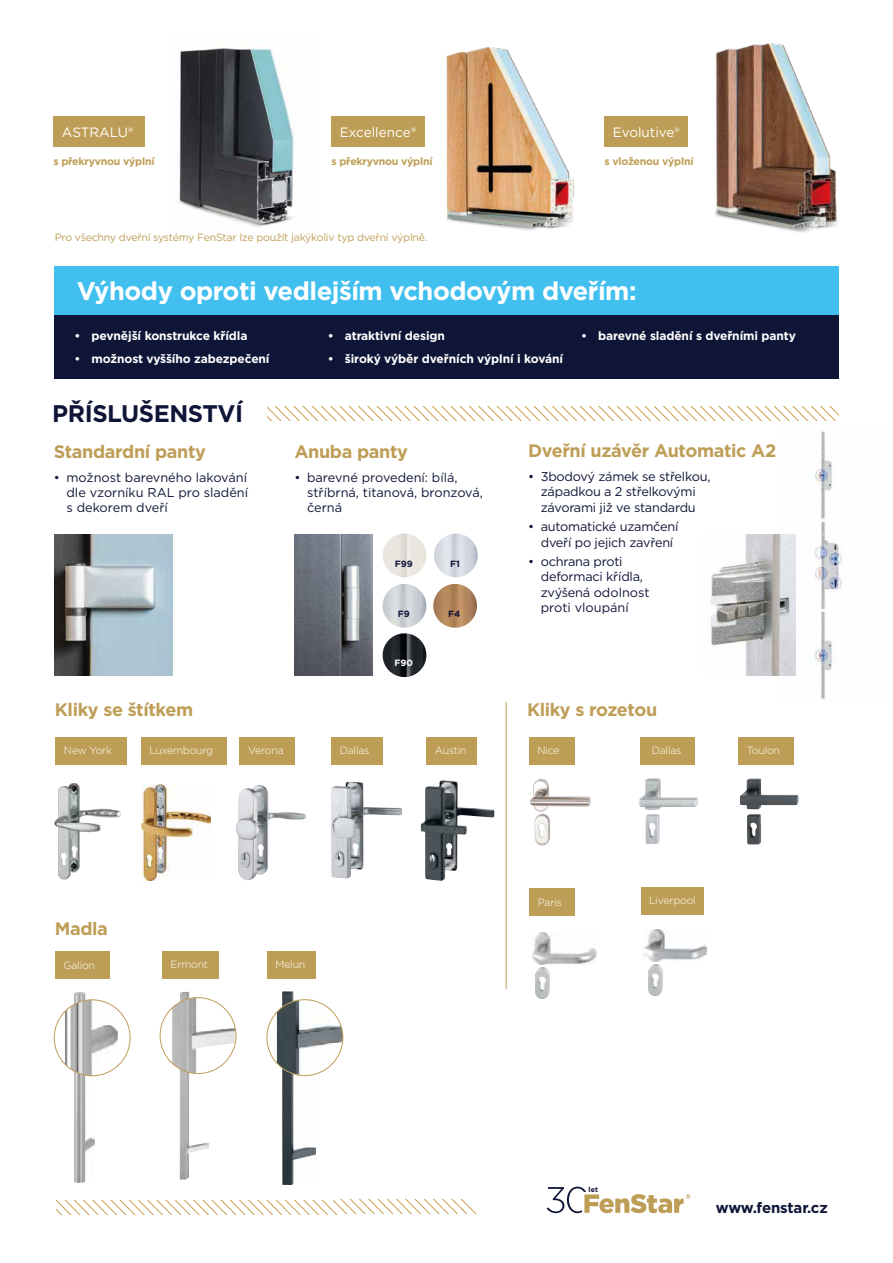
<style>
.page{position:relative;width:893px;height:1263px;background:#fff}
.page>*{position:absolute;margin:0;border:0;box-sizing:border-box;transform-origin:0 0}
.t1{font:700 25.5px "Gotham";letter-spacing:-.02em;color:#fff}
.t2{font:700 24px "Gotham";letter-spacing:-.02em;color:#0f1537}
.t3{font:700 18px "Gotham";letter-spacing:-.02em;color:#be9e56}
.t4{font:700 15px "Gotham";letter-spacing:-.01em;color:#0f1537}
.t5{font:13.5px "Gotham";color:#fff}
.t6{font:12.75px/15.3px "Gotham";letter-spacing:-.02em;color:#0f1537}
.t7{font:12.75px/15.3px "Gotham";color:#0f1537}
.t8{font:700 12px "Gotham";letter-spacing:-.01em;color:#fff}
.t9{font:300 10.5px "Gotham";letter-spacing:-.02em;color:#fff}
.t10{font:10.5px "Gotham";letter-spacing:-.02em;color:#be9e56}
.t11{font:700 10.5px "Gotham";letter-spacing:-.02em;color:#be9e56}
.t12{font:700 9px "Gotham";color:#0f1537}
.t13{font:700 9px "Gotham";color:#fff}
.t14{font:700 7.05px "Gotham";color:#0f1537}
</style>
<div class="page">
<img style="left:179px;top:42px;width:117px;height:185px">
<svg style="left:268px;top:407px;width:571px;height:14px"></svg>
<div style="left:331px;top:117px;width:94px;height:30px;background:#be9e56"></div>
<img style="left:446px;top:47px;width:128px;height:183px">
<img style="left:715px;top:43px;width:123px;height:190px">
<div style="left:604px;top:117px;width:84px;height:30px;background:#be9e56"></div>
<img style="left:54px;top:783px;width:67px;height:97px">
<img style="left:141px;top:784px;width:69px;height:96px">
<img style="left:236px;top:785px;width:70px;height:95px">
<div style="left:55px;top:737px;width:72px;height:27px;background:#be9e56"></div>
<div style="left:55px;top:952px;width:55px;height:27px;background:#be9e56"></div>
<div style="left:141px;top:737px;width:86px;height:27px;background:#be9e56"></div>
<div style="left:240px;top:737px;width:55px;height:27px;background:#be9e56"></div>
<img style="left:331px;top:782px;width:71px;height:96px">
<div style="left:331px;top:737px;width:52px;height:27px;background:#be9e56"></div>
<div style="left:426px;top:737px;width:51px;height:27px;background:#be9e56"></div>
<div style="left:529px;top:889px;width:46px;height:27px;background:#be9e56"></div>
<div style="left:641px;top:887px;width:62px;height:27px;background:#be9e56"></div>
<div style="left:738px;top:737px;width:56px;height:27px;background:#be9e56"></div>
<img style="left:740px;top:778px;width:59px;height:66px">
<div style="left:529px;top:737px;width:45px;height:27px;background:#be9e56"></div>
<img style="left:529px;top:778px;width:62px;height:34px">
<img style="left:534px;top:813px;width:16px;height:33px">
<div style="left:640px;top:737px;width:55px;height:27px;background:#be9e56"></div>
<img style="left:639px;top:778px;width:59px;height:32px">
<img style="left:645px;top:814px;width:15px;height:30px">
<hr style="left:506px;top:702px;width:1px;height:287px;background:#be9e56">
<img style="left:74px;top:992px;width:20px;height:191px">
<img style="left:65px;top:1000px;width:53px;height:76px">
<div style="left:54px;top:1000px;width:76px;height:76px;border:1px solid #be9e56;border-radius:50%"></div>
<div style="left:162px;top:951px;width:57px;height:27px;background:#be9e56"></div>
<div style="left:54px;top:266px;width:785px;height:113px;background:#41c0f0"></div>
<div style="left:54px;top:316px;width:785px;height:63px;background:#0f1537"></div>
<img style="left:54px;top:534px;width:119px;height:141px">
<img style="left:294px;top:534px;width:78px;height:141px">
<img style="left:383px;top:533px;width:43px;height:44px;border-radius:22px">
<img style="left:433px;top:584px;width:44px;height:44px;border-radius:21px">
<img style="left:434px;top:534px;width:44px;height:43px;border-radius:21px">
<img style="left:383px;top:633px;width:43px;height:44px;border-radius:21px">
<img style="left:383px;top:584px;width:43px;height:44px;border-radius:21px">
<img style="left:776px;top:522px;width:67px;height:177px">
<img style="left:814px;top:431px;width:18px;height:88px">
<img style="left:710px;top:534px;width:86px;height:141px">
<div style="left:53px;top:117px;width:91px;height:30px;background:#be9e56"></div>
<img style="left:421px;top:780px;width:73px;height:101px">
<div style="left:267px;top:951px;width:48px;height:27px;background:#be9e56"></div>
<img style="left:282px;top:992px;width:34px;height:192px">
<img style="left:277px;top:999px;width:66px;height:76px">
<div style="left:267px;top:999px;width:76px;height:77px;border:1px solid #be9e56;border-radius:50%"></div>
<svg style="left:57px;top:1186px;width:634px;height:28px"></svg>
<img style="left:644px;top:929px;width:63px;height:32px">
<img style="left:648px;top:964px;width:15px;height:31px">
<img style="left:535px;top:967px;width:15px;height:31px">
<img style="left:533px;top:932px;width:64px;height:32px">
<img style="left:180px;top:992px;width:29px;height:188px">
<img style="left:172px;top:997px;width:64px;height:76px">
<div style="left:160px;top:997px;width:76px;height:77px;border:1px solid #be9e56;border-radius:50%"></div>
<p class="t5" style="left:62px;top:124px;width:73px">ASTRALU®</p>
<p class="t11" style="left:53px;top:154px;width:103px">s překryvnou výplní</p>
<p class="t5" style="left:340px;top:124px;width:78px">Excellence®</p>
<p class="t5" style="left:613px;top:124px;width:68px">Evolutive®</p>
<p class="t11" style="left:331px;top:154px;width:103px">s překryvnou výplní</p>
<p class="t11" style="left:604px;top:154px;width:91px">s vloženou výplní</p>
<p class="t10" style="left:55px;top:230px;width:374px">Pro všechny dveřní systémy FenStar lze použít jakýkoliv typ dveřní výplně.</p>
<h1 class="t1" style="left:77px;top:274px;width:561px">Výhody oproti vedlejším vchodovým dveřím:</h1>
<p class="t8" style="left:75px;top:328px;width:174px">• pevnější konstrukce křídla</p>
<p class="t8" style="left:75px;top:351px;width:197px">• možnost vyššího zabezpečení</p>
<h2 class="t2" style="left:52px;top:397px;width:192px">PŘÍSLUŠENSTVÍ</h2>
<h3 class="t3" style="left:54px;top:439px;width:154px">Standardní panty</h3>
<p class="t6" style="left:67px;top:469px;width:183px;text-align:justify;text-indent:-13px">• možnost barevného lakování dle vzorníku RAL pro sladění s dekorem dveří</p>
<h3 class="t3" style="left:55px;top:698px;width:140px">Kliky se štítkem</h3>
<p class="t8" style="left:328px;top:328px;width:119px">• atraktivní design</p>
<p class="t8" style="left:328px;top:351px;width:237px">• široký výběr dveřních výplní i kování</p>
<p class="t8" style="left:581px;top:328px;width:216px">• barevné sladění s dveřními panty</p>
<h3 class="t3" style="left:294px;top:439px;width:115px">Anuba panty</h3>
<p class="t7" style="left:307px;top:469px;width:177px;text-indent:-13px">• barevné provedení: bílá, stříbrná, titanová, bronzová, černá</p>
<p class="t12" style="left:395px;top:557px;width:19px">F99</p>
<p class="t12" style="left:398px;top:608px;width:13px">F9</p>
<p class="t13" style="left:394px;top:657px;width:20px">F90</p>
<p class="t12" style="left:450px;top:557px;width:11px">F1</p>
<p class="t12" style="left:448px;top:608px;width:14px">F4</p>
<h3 class="t3" style="left:528px;top:439px;width:250px">Dveřní uzávěr Automatic A2</h3>
<p class="t6" style="left:528px;top:469px;width:184px;text-align:center">• 3bodový zámek se střelkou, západkou a 2 střelkovými závorami již ve standardu</p>
<p class="t6" style="left:541px;top:519px;width:139px;text-indent:-13px">• automatické uzamčení dveří po jejich zavření</p>
<p class="t6" style="left:541px;top:554px;width:110px;text-indent:-13px">• ochrana proti deformaci křídla, zvýšená odolnost proti vloupání</p>
<h3 class="t3" style="left:527px;top:698px;width:132px">Kliky s rozetou</h3>
<p class="t9" style="left:64px;top:744px;width:50px">New York</p>
<p class="t9" style="left:149px;top:744px;width:65px">Luxembourg</p>
<p class="t9" style="left:248px;top:744px;width:37px">Verona</p>
<p class="t9" style="left:340px;top:744px;width:31px">Dallas</p>
<p class="t9" style="left:435px;top:744px;width:33px">Austin</p>
<h3 class="t3" style="left:55px;top:917px;width:55px">Madla</h3>
<p class="t9" style="left:63px;top:958px;width:33px">Galion</p>
<p class="t9" style="left:171px;top:958px;width:39px">Ermont</p>
<p class="t9" style="left:275px;top:958px;width:31px">Melun</p>
<p class="t9" style="left:537px;top:744px;width:24px">Nice</p>
<p class="t9" style="left:652px;top:744px;width:31px">Dallas</p>
<p class="t9" style="left:747px;top:744px;width:35px">Toulon</p>
<p class="t9" style="left:538px;top:895px;width:26px">Paris</p>
<p class="t9" style="left:649px;top:894px;width:48px">Liverpool</p>
<p class="t14" style="left:589px;top:1185px;width:11px">let</p>
<p class="t4" style="left:716px;top:1197px;width:114px">www.fenstar.cz</p>
</div>
